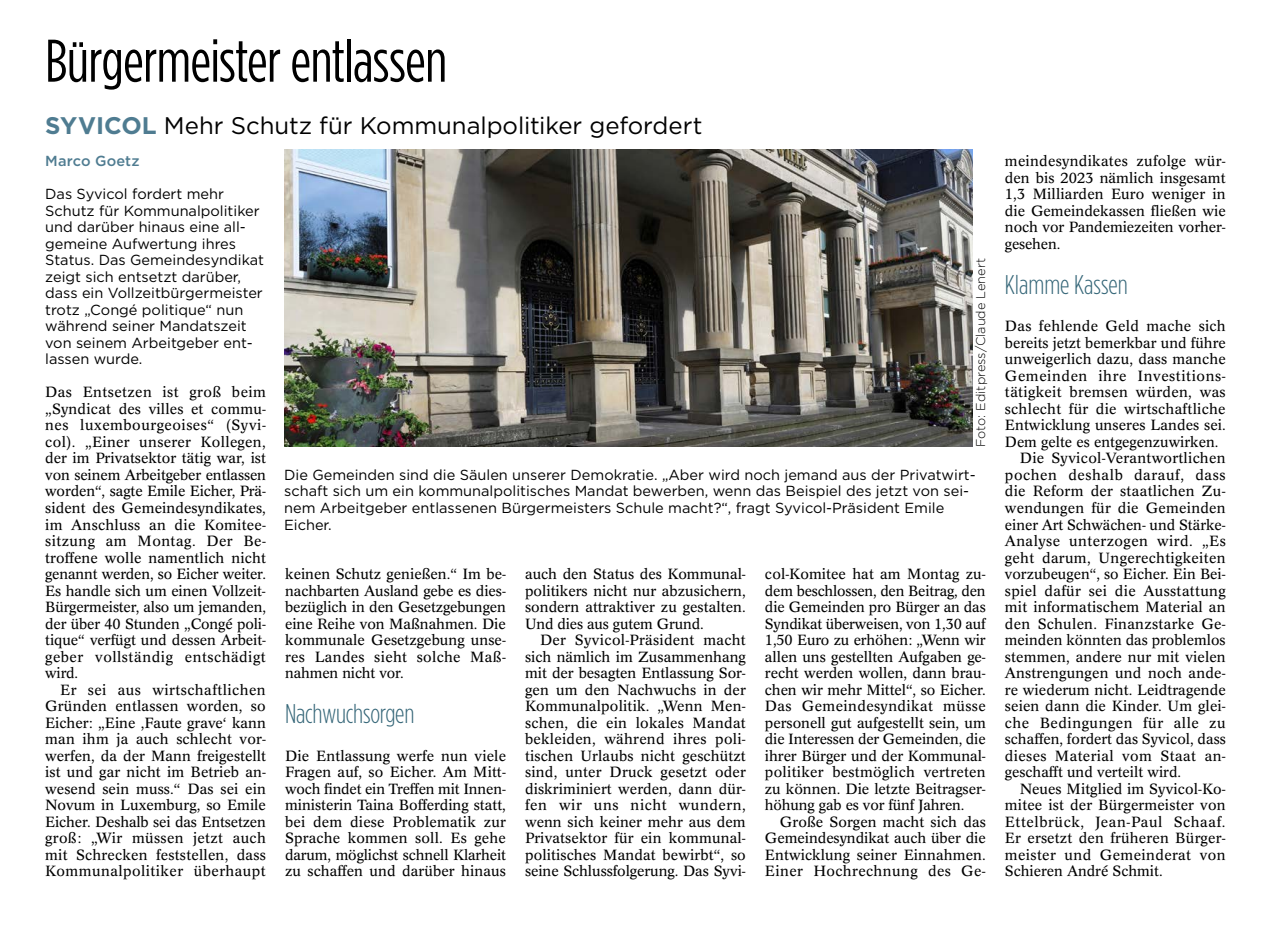
<style>
.page{position:relative;width:1269px;height:945px;background:#fff}
.page>*{position:absolute;margin:0;border:0;box-sizing:border-box;transform-origin:0 0}
.t1{font:60px "Gotham Condensed";letter-spacing:-.01em;color:#000}
.t2{font:300 27px "Gotham Condensed";letter-spacing:-.01em;color:#356678}
.t3{font:24px "Gotham";letter-spacing:-.005em;color:#000}
.t4{font:14.55px/16.5px "Concorde BE";letter-spacing:.01em;color:#000;text-align:justify}
.t5{font:14.55px/16.5px "Gotham";color:#000}
.t6{font:14.55px "Concorde BE";letter-spacing:.04em;color:#000}
.t7{font:14.55px "Concorde BE";letter-spacing:.03em;color:#000}
.t8{font:14.55px "Concorde BE";letter-spacing:.035em;color:#000}
.t9{font:500 14.55px "Gotham";letter-spacing:.01em;color:#4f7c91}
.t10{font:300 12.75px "Gotham";color:#000}
.s1{font-weight:700;color:#4f7c91}
</style>
<div class="page">
<img style="left:284px;top:150px;width:688px;height:297px">
<h1 class="t1" style="left:45px;top:26px;width:403px">Bürgermeister entlassen</h1>
<h3 class="t3" style="left:45px;top:110px;width:658px"><span class="s1">SYVICOL</span> Mehr Schutz für Kommunalpolitiker gefordert</h3>
<p class="t9" style="left:45px;top:151px;width:96px">Marco Goetz</p>
<p class="t5" style="left:45px;top:185px;width:220px">Das Syvicol fordert mehr<br>Schutz für Kommunalpolitiker und darüber hinaus eine all&shy;gemeine Aufwertung ihres<br>Status. Das Gemeindesyndikat zeigt sich entsetzt darüber, dass ein Vollzeitbürgermeister trotz „Congé politique“ nun während seiner Mandatszeit von seinem Arbeitgeber ent&shy;lassen wurde.</p>
<p class="t4" style="left:45px;top:384px;width:222px">Das Entsetzen ist groß beim „Syndicat des villes et commu&shy;nes luxembourgeoises“ (Syvi&shy;col). „Einer unserer Kollegen, der im Privatsektor tätig war, ist von seinem Arbeitgeber entlassen worden“, sagte Emile Eicher, Prä&shy;sident des Gemeindesyndikates, im Anschluss an die Komitee&shy;sitzung am Montag. Der Be&shy;troffene wolle namentlich nicht genannt werden, so Eicher weiter.<br>Es handle sich um einen Vollzeit-Bürgermeister, also um jemanden, der über 40 Stunden „Congé poli&shy;tique“ verfügt und dessen Arbeit&shy;geber vollständig entschädigt wird.</p>
<p class="t4" style="left:45px;top:681px;width:222px;text-indent:15px">Er sei aus wirtschaftlichen Gründen entlassen worden, so Eicher: „Eine ‚Faute grave‘ kann man ihm ja auch schlecht vor&shy;werfen, da der Mann freigestellt ist und gar nicht im Betrieb an&shy;wesend sein muss.“ Das sei ein Novum in Luxemburg, so Emile Eicher. Deshalb sei das Entsetzen groß: „Wir müssen jetzt auch mit Schrecken feststellen, dass Kommunalpolitiker überhaupt</p>
<p class="t10" style="left:972px;top:447px;width:190px;rotate:-90deg">Foto: Editpress/Claude Lenert</p>
<p class="t5" style="left:284px;top:466px;width:693px">Die Gemeinden sind die Säulen unserer Demokratie. „Aber wird noch jemand aus der Privatwirt&shy;schaft sich um ein kommunalpolitisches Mandat bewerben, wenn das Beispiel des jetzt von sei&shy;nem Arbeitgeber entlassenen Bürgermeisters Schule macht?“, fragt Syvicol-Präsident Emile Eicher.</p>
<p class="t4" style="left:765px;top:565px;width:222px">col-Komitee hat am Montag zu&shy;dem beschlossen, den Beitrag, den die Gemeinden pro Bürger an das Syndikat überweisen, von 1,30 auf 1,50 Euro zu erhöhen: „Wenn wir allen uns gestellten Aufgaben ge&shy;recht werden wollen, dann brau&shy;chen wir mehr Mittel“, so Eicher.<br>Das Gemeindesyndikat müsse personell gut aufgestellt sein, um die Interessen der Gemeinden, die ihrer Bürger und der Kommunal&shy;politiker bestmöglich vertreten zu können. Die letzte Beitragser&shy;höhung gab es vor fünf Jahren.</p>
<p class="t4" style="left:765px;top:813px;width:222px;text-indent:15px">Große Sorgen macht sich das Gemeindesyndikat auch über die Entwicklung seiner Einnahmen.<br>Einer Hochrechnung des Ge-</p>
<p class="t4" style="left:285px;top:565px;width:222px">keinen Schutz genießen.“ Im be&shy;nachbarten Ausland gebe es dies&shy;bezüglich in den Gesetzgebungen eine Reihe von Maßnahmen. Die kommunale Gesetzgebung unse&shy;res Landes sieht solche Maß&shy;nahmen nicht vor.</p>
<h2 class="t2" style="left:285px;top:698px;width:131px">Nachwuchsorgen</h2>
<p class="t4" style="left:285px;top:747px;width:222px">Die Entlassung werfe nun viele Fragen auf, so Eicher. Am Mitt&shy;woch findet ein Treffen mit Innen&shy;ministerin Taina Bofferding statt, bei dem diese Problematik zur Sprache kommen soll. Es gehe darum, möglichst schnell Klarheit zu schaffen und darüber hinaus</p>
<p class="t4" style="left:525px;top:565px;width:222px">auch den Status des Kommunal&shy;politikers nicht nur abzusichern, sondern attraktiver zu gestalten.<br>Und dies aus gutem Grund.</p>
<p class="t4" style="left:525px;top:631px;width:222px;text-indent:15px">Der Syvicol-Präsident macht sich nämlich im Zusammenhang mit der besagten Entlassung Sor&shy;gen um den Nachwuchs in der Kommunalpolitik. „Wenn Men&shy;schen, die ein lokales Mandat bekleiden, während ihres poli&shy;tischen Urlaubs nicht geschützt sind, unter Druck gesetzt oder diskriminiert werden, dann dür&shy;fen wir uns nicht wundern, wenn sich keiner mehr aus dem Privatsektor für ein kommunal&shy;politisches Mandat bewirbt“, so seine Schlussfolgerung. Das Syvi-</p>
<p class="t4" style="left:1004px;top:153px;width:222px">meindesyndikates zufolge wür&shy;den bis 2023 nämlich insgesamt 1,3 Milliarden Euro weniger in die Gemeindekassen fließen wie noch vor Pandemiezeiten vorher&shy;gesehen.</p>
<h2 class="t2" style="left:1004px;top:269px;width:125px">Klamme Kassen</h2>
<p class="t4" style="left:1004px;top:318px;width:222px">Das fehlende Geld mache sich</p>
<p class="t4" style="left:1004px;top:334px;width:222px">bereits jetzt bemerkbar und führe</p>
<p class="t4" style="left:1004px;top:351px;width:222px">unweigerlich dazu, dass manche</p>
<p class="t6" style="left:1004px;top:367px;width:222px">Gemeinden ihre Investitions-</p>
<p class="t4" style="left:1004px;top:384px;width:222px">tätigkeit bremsen würden, was</p>
<p class="t4" style="left:1004px;top:400px;width:222px">schlecht für die wirtschaftliche</p>
<p class="t4" style="left:1004px;top:417px;width:222px">Entwicklung unseres Landes sei.</p>
<p class="t4" style="left:1004px;top:433px;width:215px">Dem gelte es entgegenzuwirken.</p>
<p class="t4" style="left:1019px;top:450px;width:207px">Die Syvicol-Verantwortlichen</p>
<p class="t6" style="left:1004px;top:466px;width:222px">pochen deshalb darauf, dass</p>
<p class="t4" style="left:1004px;top:483px;width:222px">die Reform der staatlichen Zu-</p>
<p class="t4" style="left:1004px;top:499px;width:222px">wendungen für die Gemeinden</p>
<p class="t4" style="left:1004px;top:516px;width:222px">einer Art Schwächen- und Stärke-</p>
<p class="t7" style="left:1004px;top:532px;width:222px">Analyse unterzogen wird. „Es</p>
<p class="t4" style="left:1004px;top:549px;width:222px">geht darum, Ungerechtigkeiten</p>
<p class="t4" style="left:1004px;top:565px;width:222px">vorzubeugen“, so Eicher. Ein Bei-</p>
<p class="t4" style="left:1004px;top:582px;width:222px">spiel dafür sei die Ausstattung</p>
<p class="t4" style="left:1004px;top:598px;width:222px">mit informatischem Material an</p>
<p class="t4" style="left:1004px;top:615px;width:222px">den Schulen. Finanzstarke Ge-</p>
<p class="t4" style="left:1004px;top:631px;width:222px">meinden könnten das problemlos</p>
<p class="t4" style="left:1004px;top:648px;width:222px">stemmen, andere nur mit vielen</p>
<p class="t4" style="left:1004px;top:664px;width:222px">Anstrengungen und noch ande-</p>
<p class="t4" style="left:1004px;top:681px;width:222px">re wiederum nicht. Leidtragende</p>
<p class="t4" style="left:1004px;top:697px;width:222px">seien dann die Kinder. Um glei-</p>
<p class="t8" style="left:1004px;top:714px;width:222px">che Bedingungen für alle zu</p>
<p class="t4" style="left:1004px;top:730px;width:222px">schaffen, fordert das Syvicol, dass</p>
<p class="t4" style="left:1004px;top:747px;width:222px">dieses Material vom Staat an-</p>
<p class="t4" style="left:1004px;top:763px;width:178px">geschafft und verteilt wird.</p>
<p class="t4" style="left:1019px;top:780px;width:207px">Neues Mitglied im Syvicol-Ko-</p>
<p class="t4" style="left:1004px;top:796px;width:222px">mitee ist der Bürgermeister von</p>
<p class="t6" style="left:1004px;top:813px;width:222px">Ettelbrück, Jean-Paul Schaaf.</p>
<p class="t4" style="left:1004px;top:829px;width:222px">Er ersetzt den früheren Bürger-</p>
<p class="t4" style="left:1004px;top:846px;width:222px">meister und Gemeinderat von</p>
<p class="t4" style="left:1004px;top:862px;width:159px">Schieren André Schmit.</p>
</div>
